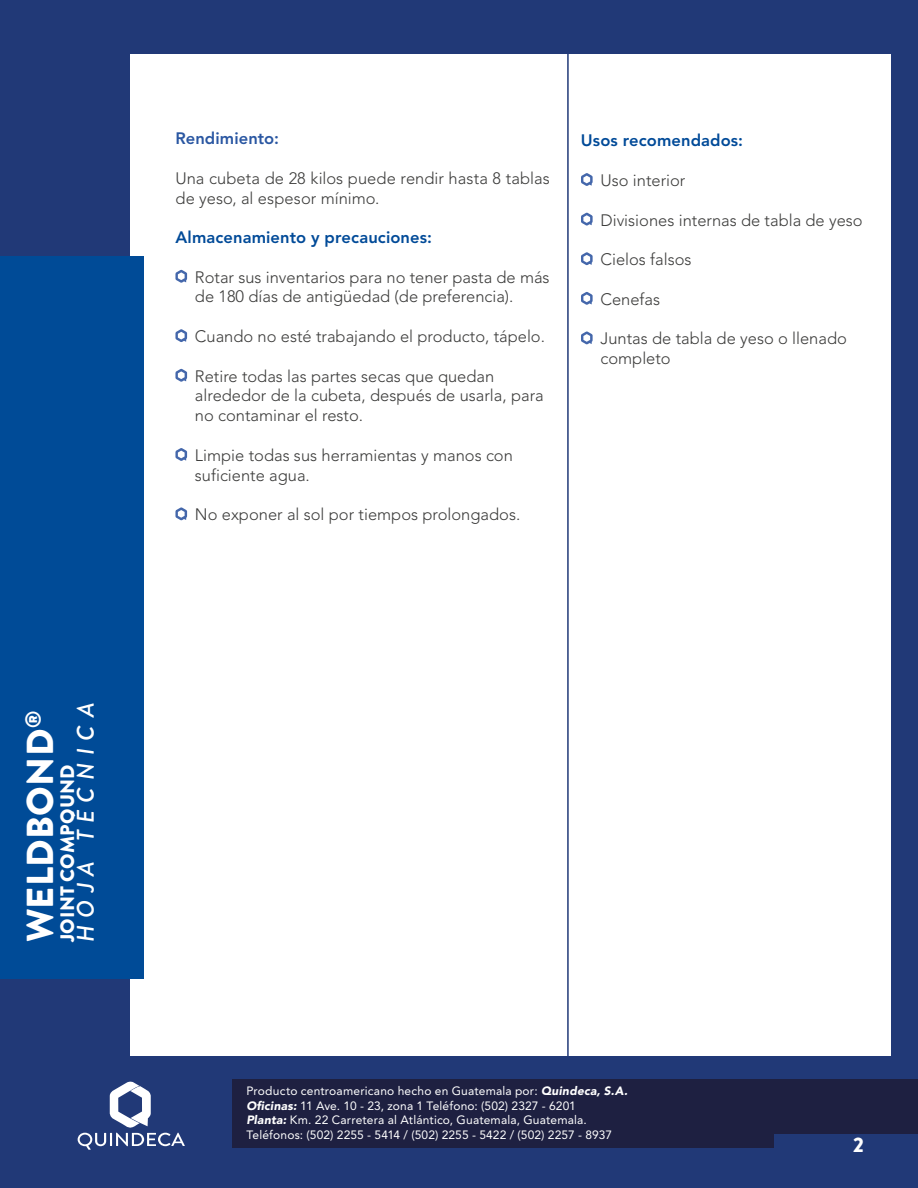
<style>
.page{position:relative;width:918px;height:1188px;background:#fff}
.page>*{position:absolute;margin:0;border:0;box-sizing:border-box;transform-origin:0 0}
.t1{font:900 37.5px "Brandon Grotesque";letter-spacing:.01em;color:#fff}
.t2{font:italic 500 24px "Brandon Grotesque";letter-spacing:.31em;color:#fff}
.t3{font:900 21px "Brandon Grotesque";color:#fff}
.t4{font:900 19.5px "Brandon Grotesque";letter-spacing:.01em;color:#fff}
.t5{font:300 16.5px/19.8px "Avenir LT Std";color:#3c3c3b}
.t6{font:800 16.5px "Avenir LT Std";letter-spacing:.01em;color:#004a98}
.t7{font:800 16.5px "Avenir LT Std";letter-spacing:.005em;color:#2a57a2}
.t8{font:12px/14.4px "Avenir LT Std";letter-spacing:.015em;color:#fff}
.s1{font-weight:900;font-style:italic}
</style>
<div class="page">
<svg style="left:581px;top:173px;width:12px;height:13px"></svg>
<svg style="left:581px;top:213px;width:12px;height:13px"></svg>
<svg style="left:581px;top:252px;width:12px;height:14px"></svg>
<svg style="left:581px;top:292px;width:12px;height:13px"></svg>
<svg style="left:581px;top:332px;width:12px;height:13px"></svg>
<svg style="left:175px;top:270px;width:12px;height:13px"></svg>
<svg style="left:175px;top:329px;width:12px;height:13px"></svg>
<svg style="left:175px;top:369px;width:12px;height:13px"></svg>
<svg style="left:175px;top:448px;width:12px;height:13px"></svg>
<svg style="left:175px;top:507px;width:12px;height:14px"></svg>
<hr style="left:567px;top:50px;width:2px;height:1084px;background:#213977">
<div style="left:0;top:0;width:130px;height:1188px;background:#213977"></div>
<div style="left:0;top:256px;width:143px;height:723px;background:#004b97"></div>
<div style="left:0;top:1056px;width:918px;height:132px;background:#213977"></div>
<div style="left:891px;top:8px;width:27px;height:1180px;background:#213977"></div>
<div style="left:0;top:0;width:918px;height:54px;background:#213977"></div>
<div style="left:233px;top:1079px;width:685px;height:68px;background:#1e2041"></div>
<div style="left:775px;top:1134px;width:143px;height:31px;background:#213977"></div>
<svg style="left:78px;top:1082px;width:107px;height:68px"></svg>
<h2 class="t2" style="left:69px;top:942px;width:242px;rotate:-90deg">HOJA TÉCNICA</h2>
<h1 class="t1" style="left:14px;top:942px;width:232px;rotate:-90deg">WELDBOND<sup>®</sup></h1>
<p class="t4" style="left:54px;top:942px;width:180px;rotate:-90deg">JOINT COMPOUND</p>
<p class="t7" style="left:175px;top:129px;width:105px">Rendimiento:</p>
<p class="t5" style="left:175px;top:168px;width:376px">Una cubeta de 28 kilos puede rendir hasta 8 tablas de yeso, al espesor mínimo.</p>
<p class="t6" style="left:175px;top:228px;width:258px">Almacenamiento y precauciones:</p>
<p class="t5" style="left:195px;top:267px;width:356px">Rotar sus inventarios para no tener pasta de más de 180 días de antigüedad (de preferencia).</p>
<p class="t5" style="left:195px;top:327px;width:352px">Cuando no esté trabajando el producto, tápelo.</p>
<p class="t5" style="left:195px;top:366px;width:350px">Retire todas las partes secas que quedan alrededor de la cubeta, después de usarla, para no contaminar el resto.</p>
<p class="t5" style="left:195px;top:445px;width:319px">Limpie todas sus herramientas y manos con suficiente agua.</p>
<p class="t5" style="left:195px;top:505px;width:327px">No exponer al sol por tiempos prolongados.</p>
<p class="t6" style="left:581px;top:131px;width:164px">Usos recomendados:</p>
<p class="t5" style="left:600px;top:170px;width:86px">Uso interior</p>
<p class="t5" style="left:600px;top:210px;width:264px">Divisiones internas de tabla de yeso</p>
<p class="t5" style="left:600px;top:250px;width:93px">Cielos falsos</p>
<p class="t5" style="left:600px;top:289px;width:61px">Cenefas</p>
<p class="t5" style="left:600px;top:329px;width:248px">Juntas de tabla de yeso o llenado completo</p>
<p class="t8" style="left:246px;top:1084px;width:383px">Producto centroamericano hecho en Guatemala por: <span class="s1">Quindeca, S.A.<br>Oficinas:</span> 11 Ave. 10 - 23, zona 1 Teléfono: (502) 2327 - 6201<br><span class="s1">Planta:</span> Km. 22 Carretera al Atlántico, Guatemala, Guatemala.<br>Teléfonos: (502) 2255 - 5414 / (502) 2255 - 5422 / (502) 2257 - 8937</p>
<p class="t3" style="left:853px;top:1130px;width:12px">2</p>
</div>
